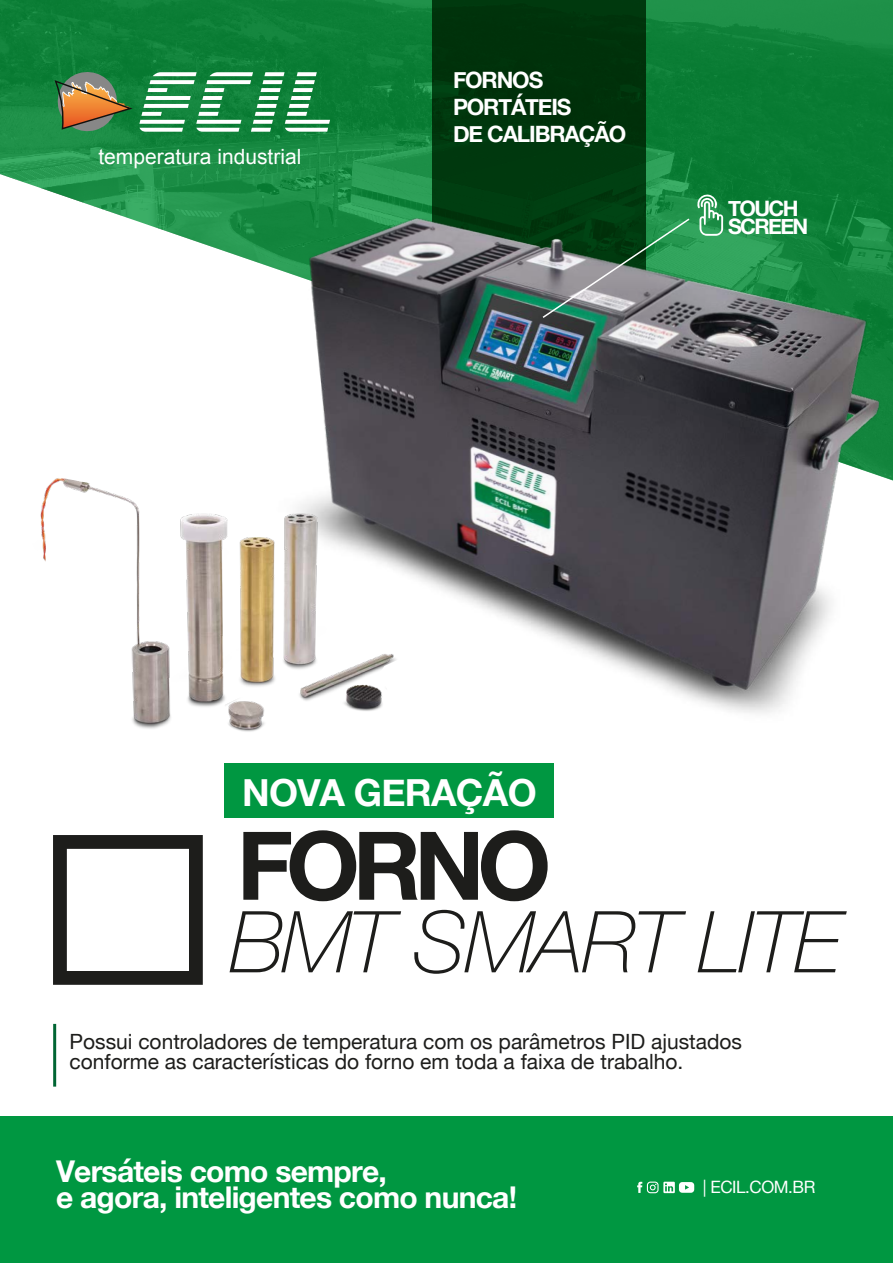
<style>
.page{position:relative;width:893px;height:1263px;background:#fff}
.page>*{position:absolute;margin:0;border:0;box-sizing:border-box;transform-origin:0 0}
.t1{font:700 94.95px "Helvetica Neue";letter-spacing:-.075em;color:#1d1d1b}
.t2{font:italic 100 85.5px "Helvetica Neue";letter-spacing:-.025em;color:#1d1d1b}
.t3{font:700 37.35px "Helvetica Neue";letter-spacing:-.02em;color:#fff}
.t4{font:700 30px/25.5px "Helvetica Neue";letter-spacing:-.025em;color:#fff}
.t5{font:700 22.5px/27px "Helvetica Neue";letter-spacing:-.05em;color:#fff}
.t6{font:700 21.3px/18.5px "Helvetica Neue";letter-spacing:-.075em;color:#fff}
.t7{font:21px/19.5px "Helvetica Neue";color:#1d1d1b}
.t8{font:21px "Arial";color:#fff}
.t9{font:16.95px "Helvetica Neue";letter-spacing:-.025em;color:#fff}
</style>
<div class="page">
<div style="left:0;top:1116px;width:893px;height:147px;background:#009741"></div>
<svg style="left:0;top:0;width:893px;height:265px;background:#27904e"></svg>
<svg style="left:53px;top:835px;width:150px;height:150px"></svg>
<div style="left:224px;top:764px;width:330px;height:54px;background:#009741"></div>
<div style="left:433px;top:0;width:213px;height:288px;background:#00330b"></div>
<img style="left:265px;top:195px;width:628px;height:518px">
<svg style="left:697px;top:194px;width:26px;height:42px"></svg>
<svg style="left:541px;top:217px;width:150px;height:102px"></svg>
<svg style="left:637px;top:1181px;width:57px;height:12px"></svg>
<svg style="left:139px;top:72px;width:191px;height:60px"></svg>
<svg style="left:53px;top:69px;width:79px;height:66px;background:#6e814a"></svg>
<hr style="left:53px;top:1024px;width:3px;height:62px;background:#006533">
<img style="left:40px;top:474px;width:366px;height:255px">
<img style="left:225px;top:696px;width:47px;height:36px">
<p class="t8" style="left:98px;top:143px;width:205px">temperatura industrial</p>
<p class="t5" style="left:453px;top:67px;width:175px">FORNOS<br>PORTÁTEIS<br>DE CALIBRAÇÃO</p>
<p class="t6" style="left:728px;top:199px;width:82px">TOUCH<br>SCREEN</p>
<h3 class="t3" style="left:242px;top:764px;width:296px">NOVA GERAÇÃO</h3>
<h1 class="t1" style="left:237px;top:791px;width:316px">FORNO</h1>
<h2 class="t2" style="left:230px;top:876px;width:614px">BMT SMART LITE</h2>
<p class="t7" style="left:69px;top:1033px;width:674px">Possui controladores de temperatura com os parâmetros PID ajustados conforme as características do forno em toda a faixa de trabalho.</p>
<h3 class="t4" style="left:56px;top:1160px;width:462px">Versáteis como sempre,<br>e agora, inteligentes como nunca!</h3>
<p class="t9" style="left:703px;top:1175px;width:114px">| ECIL.COM.BR</p>
</div>
